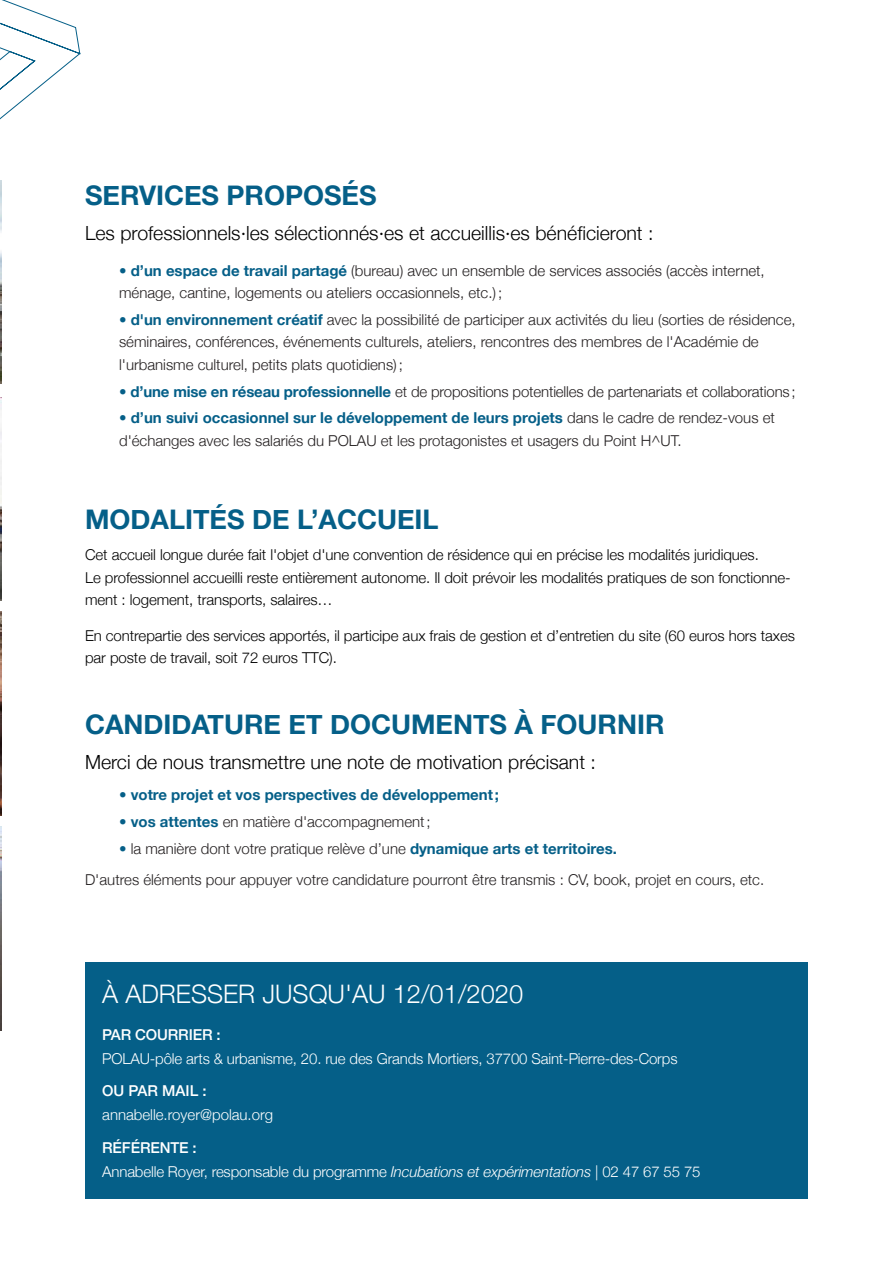
<style>
.page{position:relative;width:893px;height:1263px;background:#fff}
.page>*{position:absolute;margin:0;border:0;box-sizing:border-box;transform-origin:0 0}
.t1{font:700 27px "Helvetica Neue";color:#055f88}
.t2{font:300 25.5px "Helvetica Neue";color:#fff}
.t3{font:300 19.5px "Helvetica Neue";color:#000}
.t4{font:300 15px/22.5px "Helvetica Neue";color:#231f20}
.t5{font:300 15px/22.5px "Helvetica Neue";letter-spacing:-.005em;color:#000}
.t6{font:300 15px/24px "Helvetica Neue";letter-spacing:-.01em;color:#fff}
.t7{font:700 15px "Helvetica Neue";color:#055f88}
.t8{font:500 15px "Helvetica Neue";letter-spacing:-.01em;color:#fff}
.s1{color:#055f88}
.s2{font-weight:700;color:#055f88}
.s3{font-weight:300}
.s4{font-weight:500}
.s5{font-style:italic}
</style>
<div class="page">
<svg style="left:0;top:0;width:80px;height:120px"></svg>
<img style="left:0;top:397px;width:1px;height:203px">
<img style="left:0;top:180px;width:1px;height:204px">
<img style="left:0;top:827px;width:1px;height:203px">
<img style="left:0;top:612px;width:1px;height:203px">
<div style="left:85px;top:962px;width:723px;height:237px;background:#055f88"></div>
<h1 class="t1" style="left:85px;top:174px;width:293px">SERVICES PROPOSÉS</h1>
<h3 class="t3" style="left:85px;top:218px;width:570px">Les professionnels·les sélectionnés·es et accueillis·es bénéficieront :</h3>
<p class="t4" style="left:119px;top:258px;width:647px"><span class="s1">•</span> <span class="s2">d’un espace de travail partagé</span> (bureau) avec un ensemble de services associés (accès internet, ménage, cantine, logements ou ateliers occasionnels, etc.);</p>
<p class="t4" style="left:119px;top:307px;width:678px"><span class="s1">•</span> <span class="s2">d'un environnement créatif</span> avec la possibilité de participer aux activités du lieu (sorties de résidence, séminaires, conférences, événements culturels, ateliers, rencontres des membres de l'Académie de l'urbanisme culturel, petits plats quotidiens);</p>
<p class="t4" style="left:119px;top:379px;width:678px"><span class="s1">•</span> <span class="s2">d’une mise en réseau professionnelle</span> et de propositions potentielles de partenariats et collaborations;</p>
<p class="t4" style="left:119px;top:406px;width:657px"><span class="s1">•</span> <span class="s2">d’un suivi occasionnel sur le développement de leurs projets</span> dans le cadre de rendez-vous et d'échanges avec les salariés du POLAU et les protagonistes et usagers du Point H^UT.</p>
<h1 class="t1" style="left:85px;top:498px;width:355px">MODALITÉS DE L’ACCUEIL</h1>
<p class="t5" style="left:85px;top:543px;width:707px">Cet accueil longue durée fait l'objet d'une convention de résidence qui en précise les modalités juridiques.<br>Le professionnel accueilli reste entièrement autonome. Il doit prévoir les modalités pratiques de son fonctionne&shy;ment : logement, transports, salaires…</p>
<p class="t5" style="left:85px;top:623px;width:711px">En contrepartie des services apportés, il participe aux frais de gestion et d’entretien du site (60 euros hors taxes par poste de travail, soit 72 euros TTC).</p>
<h1 class="t1" style="left:85px;top:703px;width:581px">CANDIDATURE ET DOCUMENTS À FOURNIR</h1>
<h3 class="t3" style="left:85px;top:746px;width:512px">Merci de nous transmettre une note de motivation précisant :</h3>
<p class="t7" style="left:119px;top:783px;width:381px"><span class="s3">•</span> votre projet et vos perspectives de développement;</p>
<p class="t4" style="left:119px;top:809px;width:313px"><span class="s1">•</span> <span class="s2">vos attentes</span> en matière d'accompagnement;</p>
<p class="t4" style="left:85px;top:832px;width:681px;line-height:31px;text-indent:34px"><span class="s1">•</span> la manière dont votre pratique relève d’une <span class="s2">dynamique arts et territoires.<br></span>D'autres éléments pour appuyer votre candidature pourront être transmis : CV, book, projet en cours, etc.</p>
<h2 class="t2" style="left:102px;top:973px;width:422px">À ADRESSER JUSQU'AU 12/01/2020</h2>
<p class="t8" style="left:102px;top:1022px;width:120px">PAR COURRIER :</p>
<p class="t6" style="left:102px;top:1046px;width:577px">POLAU-pôle arts &amp; urbanisme, 20. rue des Grands Mortiers, 37700 Saint-Pierre-des-Corps</p>
<p class="t8" style="left:102px;top:1079px;width:106px">OU PAR MAIL :</p>
<p class="t6" style="left:102px;top:1102px;width:172px">annabelle.royer@polau.org</p>
<p class="t6" style="left:102px;top:1135px;width:600px"><span class="s4">RÉFÉRENTE :<br></span>Annabelle Royer, responsable du programme <span class="s5">Incubations et expérimentations</span> | 02 47 67 55 75</p>
</div>
